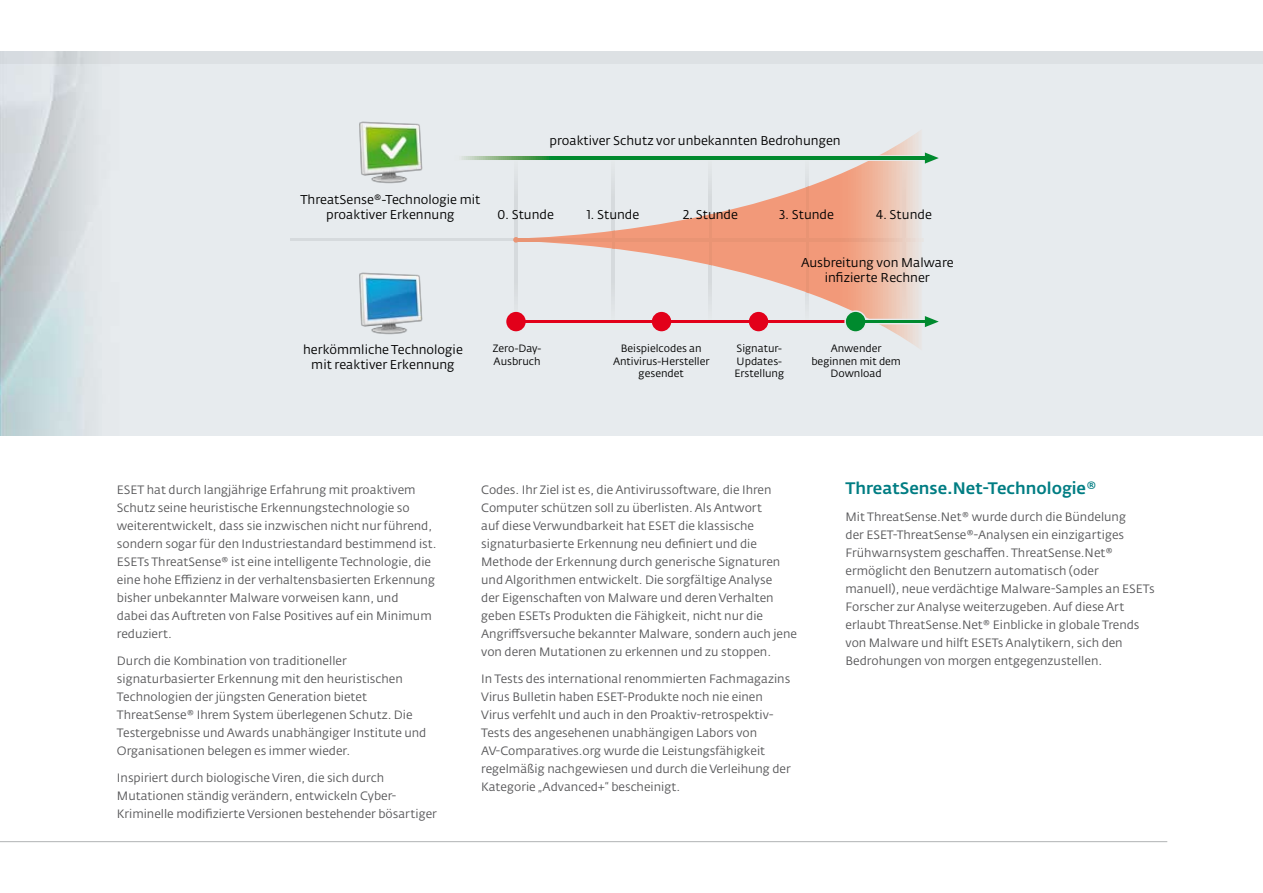
<style>
.page{position:relative;width:1263px;height:893px;background:#fff}
.page>*{position:absolute;margin:0;border:0;box-sizing:border-box;transform-origin:0 0}
.t1{font:500 16.5px "Fedra Sans Alt Pro";color:#007d83}
.t2{font:12.6px/15.1px "Fedra Sans Alt Pro";color:#000;text-align:center}
.t3{font:12px/18px "Fedra Sans Alt Pro";color:#58585a}
.t4{font:10.5px/12.6px "Fedra Sans Alt Pro";color:#000}
</style>
<div class="page">
<img style="left:0;top:64px;width:1263px;height:372px">
<div style="left:0;top:51px;width:1263px;height:13px;background:#dde1e4"></div>
<hr style="left:0;top:841px;width:1167px;height:1px;background:#b1b3b4">
<hr style="left:515px;top:157px;width:2px;height:166px;background:#d6dadd">
<svg style="left:517px;top:129px;width:405px;height:222px;background:#e9d5ce"></svg>
<img style="left:903px;top:164px;width:2px;height:146px">
<hr style="left:612px;top:157px;width:2px;height:166px;background:#e99474">
<hr style="left:709px;top:157px;width:2px;height:166px;background:#e99474">
<hr style="left:806px;top:157px;width:2px;height:166px;background:#e99474">
<hr style="left:516px;top:320px;width:331px;height:3px;background:#e2001a">
<svg style="left:519px;top:238px;width:404px;height:3px"></svg>
<hr style="left:290px;top:238px;width:226px;height:3px;background:#d6dadd">
<div style="left:749px;top:312px;width:19px;height:19px;background:#e2001a;border-radius:50%"></div>
<div style="left:652px;top:312px;width:19px;height:19px;background:#e2001a;border-radius:50%"></div>
<div style="left:506px;top:312px;width:20px;height:19px;background:#e2001a;border-radius:50%"></div>
<svg style="left:513px;top:237px;width:6px;height:6px"></svg>
<svg style="left:455px;top:152px;width:484px;height:12px;background:#a1cbaf"></svg>
<svg style="left:844px;top:310px;width:95px;height:23px;background:#c9cfbd"></svg>
<div style="left:846px;top:312px;width:19px;height:19px;background:#008a2e;border-radius:50%"></div>
<img style="left:355px;top:268px;width:71px;height:72px">
<img style="left:355px;top:117px;width:71px;height:71px">
<p class="t2" style="left:550px;top:133px;width:293px">proaktiver Schutz vor unbekannten Bedrohungen</p>
<p class="t2" style="left:300px;top:192px;width:182px">ThreatSense®-Technologie mit proaktiver Erkennung</p>
<p class="t2" style="left:497px;top:207px;width:58px">0. Stunde</p>
<p class="t2" style="left:587px;top:207px;width:54px">1. Stunde</p>
<p class="t2" style="left:683px;top:207px;width:56px">2. Stunde</p>
<p class="t2" style="left:779px;top:207px;width:56px">3. Stunde</p>
<p class="t2" style="left:876px;top:207px;width:57px">4. Stunde</p>
<p class="t2" style="left:801px;top:255px;width:154px">Ausbreitung von Malware infizierte Rechner</p>
<p class="t2" style="left:303px;top:342px;width:161px">herkömmliche Technologie mit reaktiver Erkennung</p>
<p class="t4" style="left:493px;top:342px;width:50px">Zero-Day-<br>Ausbruch</p>
<p class="t4" style="left:613px;top:342px;width:98px;text-align:center">Beispielcodes an<br>Antivirus-Hersteller gesendet</p>
<p class="t4" style="left:734px;top:342px;width:51px">Signatur-<br>Updates-<br>Erstellung</p>
<p class="t4" style="left:811px;top:342px;width:91px;text-align:center">Anwender beginnen mit dem<br>Download</p>
<p class="t3" style="left:117px;top:481px;width:321px">ESET hat durch langjährige Erfahrung mit proaktivem Schutz seine heuristische Erkennungstechnologie so weiterentwickelt, dass sie inzwischen nicht nur führend, sondern sogar für den Industriestandard bestimmend ist.<br>ESETs ThreatSense® ist eine intelligente Technologie, die eine hohe Effizienz in der verhaltensbasierten Erkennung bisher unbekannter Malware vorweisen kann, und<br>dabei das Auftreten von False Positives auf ein Minimum reduziert.</p>
<p class="t3" style="left:117px;top:652px;width:311px">Durch die Kombination von traditioneller signaturbasierter Erkennung mit den heuristischen Technologien der jüngsten Generation bietet ThreatSense® Ihrem System überlegenen Schutz. Die Testergebnisse und Awards unabhängiger Institute und Organisationen belegen es immer wieder.</p>
<p class="t3" style="left:117px;top:769px;width:321px">Inspiriert durch biologische Viren, die sich durch<br>Mutationen ständig verändern, entwickeln Cyber-<br>Kriminelle modifizierte Versionen bestehender bösartiger</p>
<p class="t3" style="left:481px;top:481px;width:317px">Codes. Ihr Ziel ist es, die Antivirussoftware, die Ihren Computer schützen soll zu überlisten. Als Antwort<br>auf diese Verwundbarkeit hat ESET die klassische signaturbasierte Erkennung neu definiert und die Methode der Erkennung durch generische Signaturen und Algorithmen entwickelt. Die sorgfältige Analyse<br>der Eigenschaften von Malware und deren Verhalten geben ESETs Produkten die Fähigkeit, nicht nur die Angriffsversuche bekannter Malware, sondern auch jene von deren Mutationen zu erkennen und zu stoppen.</p>
<p class="t3" style="left:481px;top:670px;width:311px">In Tests des international renommierten Fachmagazins Virus Bulletin haben ESET-Produkte noch nie einen Virus verfehlt und auch in den Proaktiv-retrospektiv-Tests des angesehenen unabhängigen Labors von AV-Comparatives.org wurde die Leistungsfähigkeit regelmäßig nachgewiesen und durch die Verleihung der Kategorie „Advanced+“ bescheinigt.</p>
<h1 class="t1" style="left:845px;top:478px;width:253px">ThreatSense.Net-Technologie®</h1>
<p class="t3" style="left:845px;top:508px;width:311px">Mit ThreatSense.Net® wurde durch die Bündelung<br>der ESET-ThreatSense®-Analysen ein einzigartiges Frühwarnsystem geschaffen. ThreatSense.Net® ermöglicht den Benutzern automatisch (oder manuell), neue verdächtige Malware-Samples an ESETs Forscher zur Analyse weiterzugeben. Auf diese Art erlaubt ThreatSense.Net® Einblicke in globale Trends von Malware und hilft ESETs Analytikern, sich den Bedrohungen von morgen entgegenzustellen.</p>
</div>
